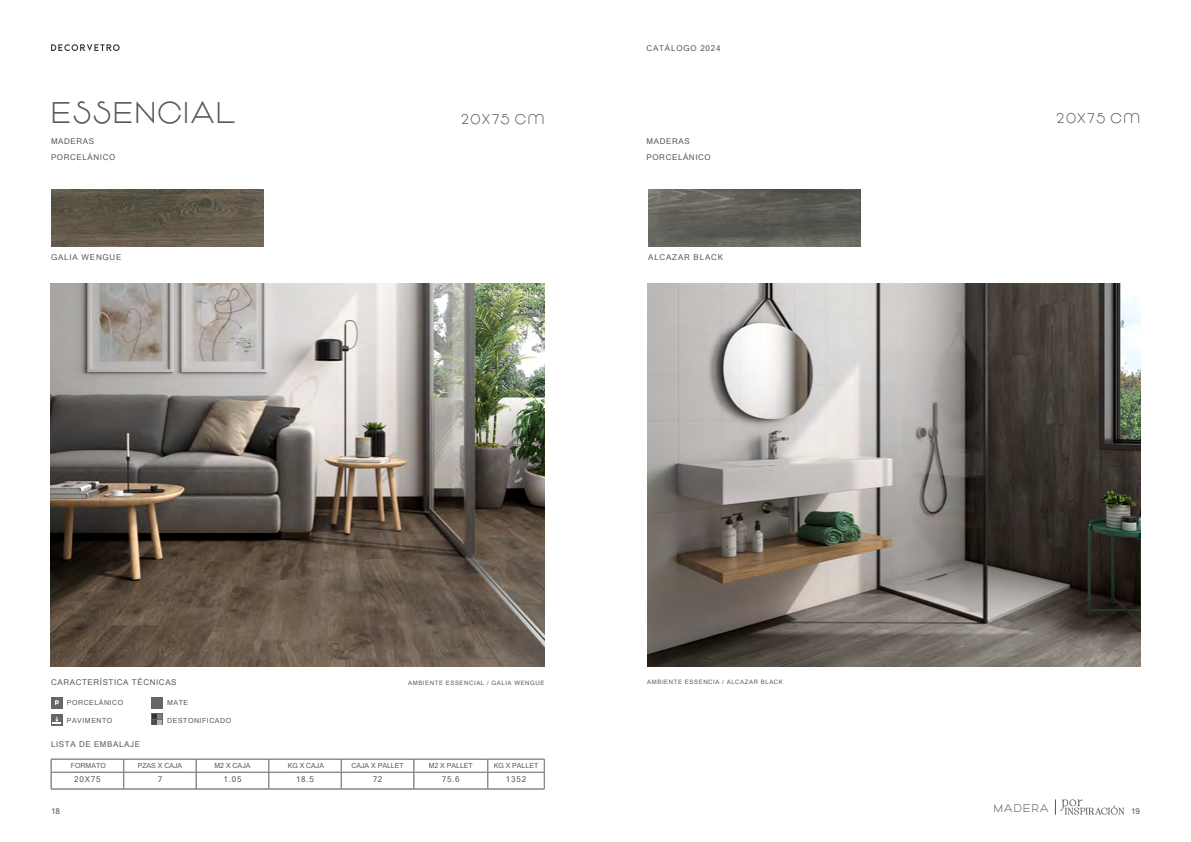
<style>
.page{position:relative;width:1191px;height:842px;background:#fff}
.page>*{position:absolute;margin:0;border:0;box-sizing:border-box;transform-origin:0 0}
.t1{font:30px "Vonique 43";letter-spacing:.05em;color:#575756}
.t2{font:14px "Vonique 43";letter-spacing:.1em;color:#575756}
.t3{font:11px "Vonique 43";letter-spacing:.1em;color:#575756}
.t4{font:8px/16px "Microsoft Sans Serif";letter-spacing:.075em;color:#575756}
.t5{font:8px "Microsoft Sans Serif";letter-spacing:.1em;color:#575756}
.t6{font:7px "Microsoft Sans Serif";color:#575756}
.t7{font:7px "Microsoft Sans Serif";letter-spacing:.075em;color:#575756}
.t8{font:6px "Microsoft Sans Serif";letter-spacing:.1em;color:#575756}
</style>
<div class="page">
<svg style="left:51px;top:44px;width:69px;height:7px"></svg>
<img style="left:51px;top:283px;width:493px;height:384px">
<div style="left:151px;top:697px;width:12px;height:12px;background:#666"></div>
<hr style="left:51px;top:772px;width:73px;height:1px;background:#878787">
<hr style="left:124px;top:772px;width:72px;height:1px;background:#878787">
<svg style="left:123px;top:760px;width:1px;height:29px"></svg>
<hr style="left:196px;top:772px;width:73px;height:1px;background:#878787">
<svg style="left:196px;top:760px;width:1px;height:29px"></svg>
<hr style="left:269px;top:772px;width:72px;height:1px;background:#878787">
<svg style="left:268px;top:760px;width:1px;height:29px"></svg>
<hr style="left:341px;top:772px;width:73px;height:1px;background:#878787">
<svg style="left:341px;top:760px;width:1px;height:29px"></svg>
<hr style="left:414px;top:772px;width:74px;height:1px;background:#878787">
<svg style="left:414px;top:760px;width:1px;height:29px"></svg>
<hr style="left:488px;top:772px;width:56px;height:1px;background:#878787">
<svg style="left:487px;top:760px;width:1px;height:29px"></svg>
<hr style="left:51px;top:759px;width:73px;height:1px;background:#878787">
<hr style="left:124px;top:759px;width:72px;height:1px;background:#878787">
<hr style="left:196px;top:759px;width:73px;height:1px;background:#878787">
<hr style="left:269px;top:759px;width:72px;height:1px;background:#878787">
<hr style="left:341px;top:759px;width:73px;height:1px;background:#878787">
<hr style="left:414px;top:759px;width:74px;height:1px;background:#878787">
<hr style="left:488px;top:759px;width:56px;height:1px;background:#878787">
<svg style="left:51px;top:760px;width:1px;height:29px"></svg>
<svg style="left:544px;top:759px;width:1px;height:30px"></svg>
<hr style="left:51px;top:789px;width:73px;height:1px;background:#878787">
<hr style="left:124px;top:789px;width:72px;height:1px;background:#878787">
<hr style="left:196px;top:789px;width:73px;height:1px;background:#878787">
<hr style="left:269px;top:789px;width:72px;height:1px;background:#878787">
<hr style="left:341px;top:789px;width:73px;height:1px;background:#878787">
<hr style="left:414px;top:789px;width:74px;height:1px;background:#878787">
<hr style="left:488px;top:789px;width:56px;height:1px;background:#878787">
<div style="left:51px;top:714px;width:12px;height:12px;background:#666"></div>
<svg style="left:52px;top:717px;width:9px;height:7px"></svg>
<div style="left:51px;top:697px;width:12px;height:12px;background:#666"></div>
<svg style="left:55px;top:700px;width:4px;height:5px"></svg>
<img style="left:51px;top:189px;width:213px;height:57px">
<img style="left:648px;top:190px;width:213px;height:57px">
<img style="left:647px;top:283px;width:493px;height:384px">
<svg style="left:151px;top:713px;width:12px;height:12px"></svg>
<svg style="left:153px;top:715px;width:9px;height:9px"></svg>
<svg style="left:1055px;top:799px;width:69px;height:16px"></svg>
<h1 class="t1" style="left:51px;top:96px;width:186px">ESSENCIAL</h1>
<p class="t4" style="left:51px;top:133px;width:66px">MADERAS<br>PORCELÁNICO</p>
<p class="t5" style="left:51px;top:252px;width:72px">GALIA WENGUE</p>
<p class="t4" style="left:51px;top:674px;width:127px">CARACTERÍSTICA TÉCNICAS</p>
<p class="t7" style="left:67px;top:698px;width:58px">PORCELÁNICO</p>
<p class="t7" style="left:67px;top:716px;width:47px">PAVIMENTO</p>
<p class="t6" style="left:167px;top:698px;width:23px">MATE</p>
<p class="t7" style="left:167px;top:716px;width:65px">DESTONIFICADO</p>
<h2 class="t2" style="left:461px;top:111px;width:85px">20X75 CM</h2>
<p class="t5" style="left:646px;top:43px;width:75px">CATÁLOGO 2024</p>
<p class="t4" style="left:646px;top:133px;width:66px">MADERAS<br>PORCELÁNICO</p>
<p class="t5" style="left:648px;top:252px;width:76px">ALCAZAR BLACK</p>
<p class="t8" style="left:408px;top:679px;width:138px">AMBIENTE ESSENCIAL / GALIA WENGUE</p>
<p class="t8" style="left:647px;top:678px;width:137px">AMBIENTE ESSENCIA / ALCAZAR BLACK</p>
<p class="t4" style="left:51px;top:736px;width:90px">LISTA DE EMBALAJE</p>
<p class="t6" style="left:71px;top:761px;width:36px">FORMATO</p>
<p class="t6" style="left:138px;top:761px;width:46px">PZAS X CAJA</p>
<p class="t6" style="left:214px;top:761px;width:38px">M2 X CAJA</p>
<p class="t6" style="left:288px;top:761px;width:38px">KG X CAJA</p>
<p class="t6" style="left:351px;top:761px;width:54px">CAJA X PALLET</p>
<p class="t6" style="left:429px;top:761px;width:46px">M2 X PALLET</p>
<p class="t6" style="left:494px;top:761px;width:46px">KG X PALLET</p>
<p class="t4" style="left:74px;top:771px;width:28px">20X75</p>
<p class="t4" style="left:158px;top:771px;width:6px">7</p>
<p class="t4" style="left:223px;top:771px;width:19px">1.05</p>
<p class="t4" style="left:296px;top:771px;width:19px">18.5</p>
<p class="t4" style="left:373px;top:771px;width:11px">72</p>
<p class="t4" style="left:442px;top:771px;width:19px">75.6</p>
<p class="t4" style="left:506px;top:771px;width:22px">1352</p>
<h2 class="t2" style="left:1056px;top:110px;width:85px">20X75 CM</h2>
<h3 class="t3" style="left:993px;top:802px;width:57px">MADERA</h3>
<p class="t4" style="left:51px;top:802px;width:10px">18</p>
<p class="t4" style="left:1131px;top:802px;width:10px">19</p>
</div>
